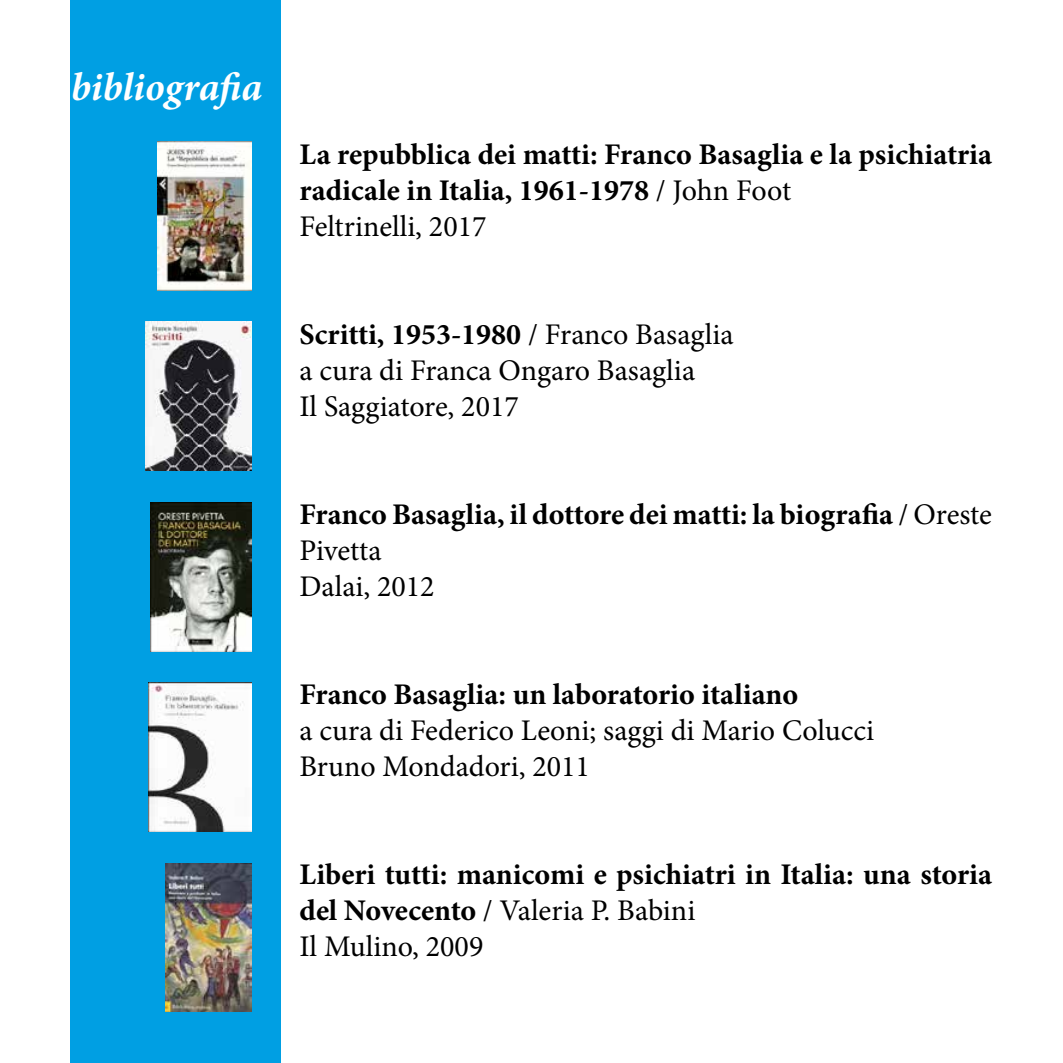
<style>
.page{position:relative;width:1063px;height:1063px;background:#fff}
.page>*{position:absolute;margin:0;border:0;box-sizing:border-box;transform-origin:0 0}
.t1{font:italic 700 40px "Minion Pro";letter-spacing:-.005em;color:#fff}
.t2{font:700 30px/36px "Minion Pro";color:#000}
.t3{font:30px/36px "Minion Pro";color:#000}
.s1{font-weight:400}
.s2{font-weight:700}
</style>
<div class="page">
<div style="left:71px;top:0;width:210px;height:1063px;background:#009fe3"></div>
<img style="left:158px;top:141px;width:93px;height:149px">
<img style="left:145px;top:322px;width:106px;height:149px">
<img style="left:150px;top:502px;width:101px;height:149px">
<img style="left:149px;top:683px;width:102px;height:148px">
<img style="left:166px;top:863px;width:85px;height:149px">
<h1 class="t1" style="left:71px;top:59px;width:193px">bibliografia</h1>
<p class="t2" style="left:299px;top:136px;width:694px">La repubblica dei matti: Franco Basaglia e la psichiatria radicale in Italia, 1961-1978 <span class="s1">/ John Foot<br>Feltrinelli, 2017</span></p>
<p class="t3" style="left:299px;top:316px;width:436px"><span class="s2">Scritti, 1953-1980</span> / Franco Basaglia a cura di Franca Ongaro Basaglia<br>Il Saggiatore, 2017</p>
<p class="t2" style="left:299px;top:496px;width:694px">Franco Basaglia, il dottore dei matti: la biografia <span class="s1">/ Oreste<br>Pivetta<br>Dalai, 2012</span></p>
<p class="t2" style="left:299px;top:676px;width:500px">Franco Basaglia: un laboratorio italiano</p>
<p class="t3" style="left:299px;top:712px;width:576px">a cura di Federico Leoni; saggi di Mario Colucci<br>Bruno Mondadori, 2011</p>
<p class="t2" style="left:299px;top:856px;width:694px">Liberi tutti: manicomi e psichiatri in Italia: una storia del Novecento <span class="s1">/ Valeria P. Babini<br>Il Mulino, 2009</span></p>
</div>
